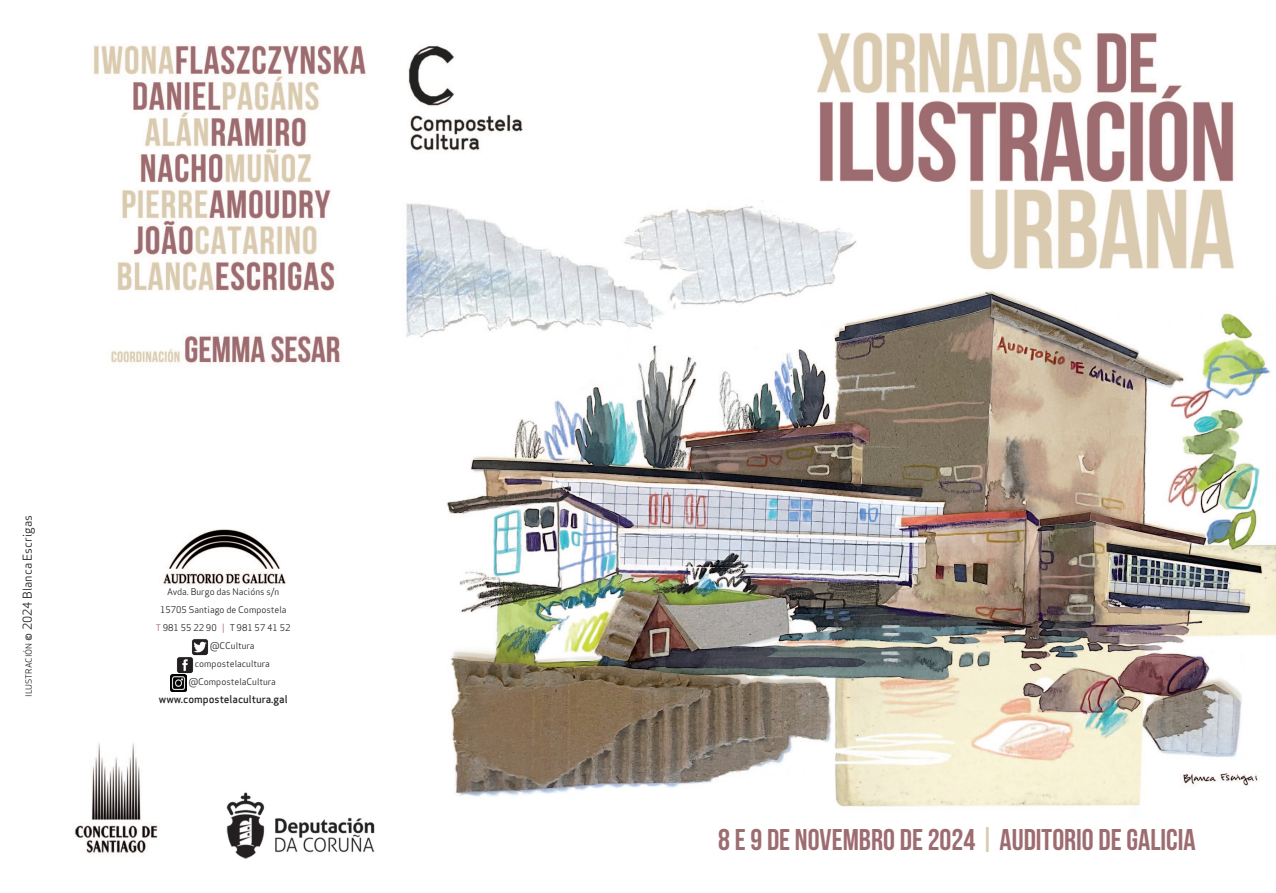
<style>
.page{position:relative;width:1276px;height:893px;background:#fff}
.page>*{position:absolute;margin:0;border:0;box-sizing:border-box;transform-origin:0 0}
.t1{font:30px "Bebas Neue";color:#9d6c70}
.t2{font:12px "Apex Sans Book T";color:#231f20}
.t3{font:10.5px "Apex Sans Medium T";color:#231f20}
.t4{font:9px "Apex Sans Book T";color:#231f20}
.s1{font-size:8.4px}
.s2{color:#9d6c70}
.s3{color:#dacbb0}
</style>
<div class="page">
<img style="left:74px;top:32px;width:1202px;height:827px">
<img style="left:192px;top:639px;width:16px;height:16px">
<img style="left:177px;top:657px;width:16px;height:16px">
<img style="left:171px;top:675px;width:16px;height:16px">
<h2 class="t2" style="left:20px;top:697px;width:183px;rotate:-90deg"><span class="s1">ilustración</span> © 2024 Blanca Escrigas</h2>
<p class="t4" style="left:167px;top:586px;width:114px">Avda. Burgo das Nacións s/n</p>
<p class="t4" style="left:160px;top:604px;width:128px">15705 Santiago de Compostela</p>
<p class="t4" style="left:156px;top:622px;width:136px"><span class="s2">T</span> 981 55 22 90 <span class="s2">|</span> T 981 57 41 52</p>
<p class="t4" style="left:210px;top:640px;width:46px">@CCultura</p>
<p class="t4" style="left:195px;top:658px;width:77px">compostelacultura</p>
<p class="t4" style="left:189px;top:676px;width:89px">@CompostelaCultura</p>
<p class="t3" style="left:159px;top:693px;width:130px">www.compostelacultura.gal</p>
<h1 class="t1" style="left:718px;top:824px;width:479px">8 E 9 DE NOVEMBRO DE 2024 <span class="s3">|</span> AUDITORIO DE GALICIA</h1>
</div>
